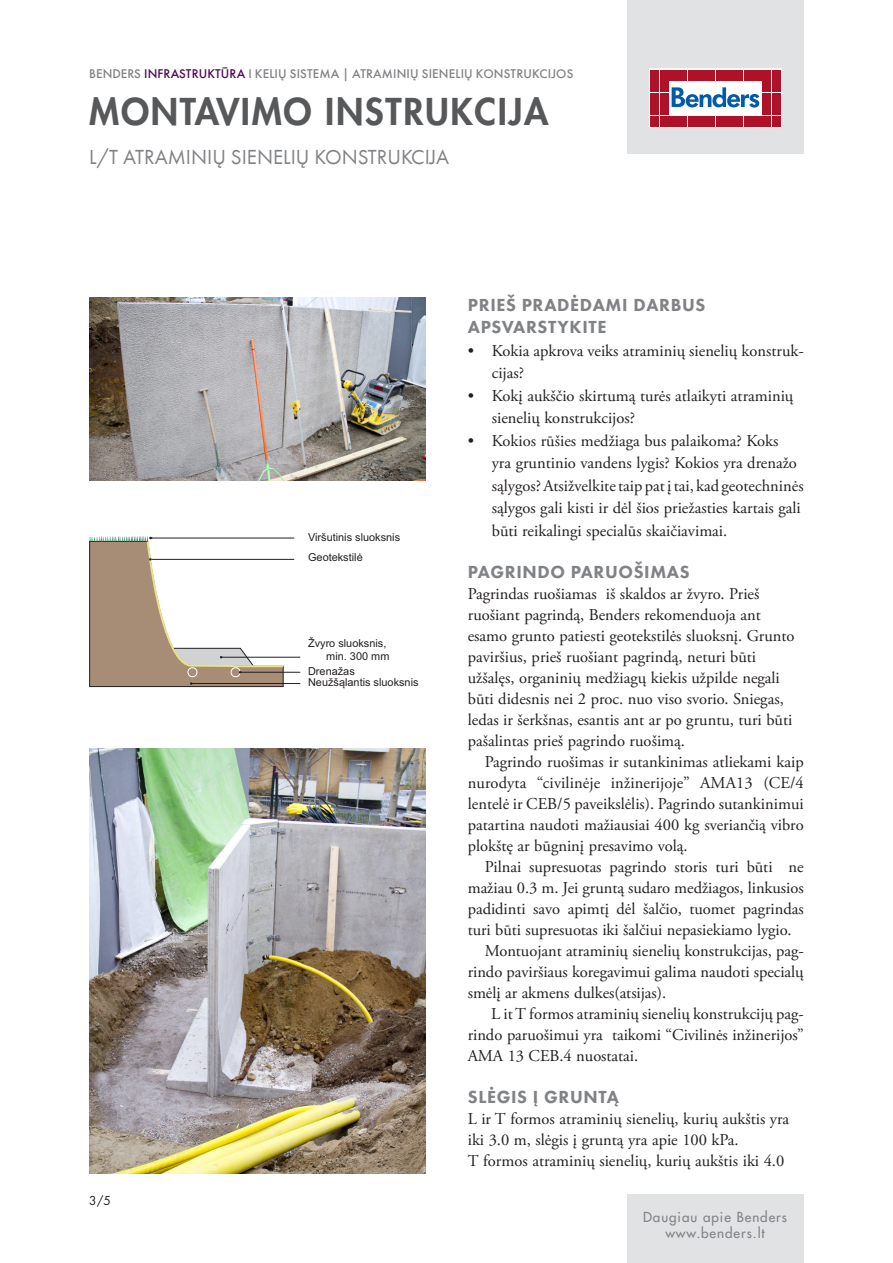
<style>
.page{position:relative;width:893px;height:1263px;background:#fff}
.page>*{position:absolute;margin:0;border:0;box-sizing:border-box;transform-origin:0 0}
.t1{font:800 36px "Futura Std";letter-spacing:.045em;color:#57585a}
.t2{font:21px "Futura PT Book";color:#808285}
.Faktatext{font:18px/22.5px "Futura PT Heavy";letter-spacing:.035em;color:#808285}
.Faktatext-2{font:16.5px/21px "Adobe Garamond Pro";color:#231f20}
.t3{font:500 13.5px/16.2px "Futura Std";letter-spacing:.07em;color:#808285;text-align:center}
.t4{font:13.05px "Futura PT Medium";letter-spacing:.01em;color:#808285}
.t5{font:12px "Futura Std";color:#231f20}
.t6{font:10.95px/13px "Arial";color:#231f20;text-align:right}
.s1{color:#500755}
</style>
<div class="page">
<hr style="left:151px;top:559px;width:143px;height:1px;background:#231f20">
<hr style="left:222px;top:657px;width:78px;height:1px;background:#231f20">
<hr style="left:241px;top:672px;width:59px;height:1px;background:#231f20">
<hr style="left:152px;top:538px;width:142px;height:1px;background:#231f20">
<hr style="left:191px;top:683px;width:109px;height:1px;background:#231f20">
<svg style="left:89px;top:536px;width:196px;height:151px"></svg>
<img style="left:89px;top:748px;width:336px;height:426px">
<img style="left:89px;top:298px;width:336px;height:182px">
<div style="left:627px;top:1195px;width:177px;height:68px;background:#e1e2e4"></div>
<div style="left:627px;top:0;width:177px;height:153px;background:#e1e2e4"></div>
<svg style="left:649px;top:69px;width:132px;height:59px;background:#eac5cb"></svg>
<div style="left:651px;top:70px;width:8px;height:10px;background:#ae1229"></div>
<div style="left:660px;top:70px;width:8px;height:10px;background:#ae1229"></div>
<div style="left:651px;top:81px;width:8px;height:11px;background:#ae1229"></div>
<div style="left:660px;top:81px;width:8px;height:11px;background:#ae1229"></div>
<div style="left:651px;top:93px;width:8px;height:10px;background:#ae1229"></div>
<div style="left:660px;top:93px;width:8px;height:10px;background:#ae1229"></div>
<div style="left:651px;top:104px;width:8px;height:11px;background:#ae1229"></div>
<div style="left:660px;top:104px;width:8px;height:11px;background:#ae1229"></div>
<div style="left:651px;top:116px;width:8px;height:10px;background:#ae1229"></div>
<div style="left:660px;top:116px;width:8px;height:10px;background:#ae1229"></div>
<div style="left:669px;top:70px;width:8px;height:10px;background:#ae1229"></div>
<div style="left:679px;top:70px;width:8px;height:10px;background:#ae1229"></div>
<div style="left:688px;top:70px;width:8px;height:10px;background:#ae1229"></div>
<div style="left:697px;top:70px;width:9px;height:10px;background:#ae1229"></div>
<div style="left:707px;top:70px;width:8px;height:10px;background:#ae1229"></div>
<div style="left:716px;top:70px;width:8px;height:10px;background:#ae1229"></div>
<div style="left:725px;top:70px;width:9px;height:10px;background:#ae1229"></div>
<div style="left:735px;top:70px;width:8px;height:10px;background:#ae1229"></div>
<div style="left:744px;top:70px;width:8px;height:10px;background:#ae1229"></div>
<div style="left:753px;top:70px;width:9px;height:10px;background:#ae1229"></div>
<div style="left:669px;top:116px;width:8px;height:10px;background:#ae1229"></div>
<div style="left:679px;top:116px;width:8px;height:10px;background:#ae1229"></div>
<div style="left:688px;top:116px;width:8px;height:10px;background:#ae1229"></div>
<div style="left:697px;top:116px;width:9px;height:10px;background:#ae1229"></div>
<div style="left:707px;top:116px;width:8px;height:10px;background:#ae1229"></div>
<div style="left:716px;top:116px;width:8px;height:10px;background:#ae1229"></div>
<div style="left:725px;top:116px;width:9px;height:10px;background:#ae1229"></div>
<div style="left:735px;top:116px;width:8px;height:10px;background:#ae1229"></div>
<div style="left:744px;top:116px;width:8px;height:10px;background:#ae1229"></div>
<div style="left:753px;top:116px;width:9px;height:10px;background:#ae1229"></div>
<div style="left:763px;top:70px;width:8px;height:10px;background:#ae1229"></div>
<div style="left:772px;top:70px;width:8px;height:10px;background:#ae1229"></div>
<div style="left:763px;top:81px;width:8px;height:11px;background:#ae1229"></div>
<div style="left:772px;top:81px;width:8px;height:11px;background:#ae1229"></div>
<div style="left:763px;top:93px;width:8px;height:10px;background:#ae1229"></div>
<div style="left:772px;top:93px;width:8px;height:10px;background:#ae1229"></div>
<div style="left:763px;top:104px;width:8px;height:11px;background:#ae1229"></div>
<div style="left:772px;top:104px;width:8px;height:11px;background:#ae1229"></div>
<div style="left:763px;top:116px;width:8px;height:10px;background:#ae1229"></div>
<div style="left:772px;top:116px;width:8px;height:10px;background:#ae1229"></div>
<svg style="left:672px;top:87px;width:87px;height:21px;background:#90b6d9"></svg>
<p class="t4" style="left:89px;top:65px;width:486px">BENDERS <span class="s1">INFRASTRUKTŪRA</span> I KELIŲ SISTEMA | ATRAMINIŲ SIENELIŲ KONSTRUKCIJOS</p>
<p class="t1" style="left:89px;top:89px;width:461px">MONTAVIMO INSTRUKCIJA</p>
<p class="t2" style="left:89px;top:145px;width:362px">L/T ATRAMINIŲ SIENELIŲ KONSTRUKCIJA</p>
<p class="t5" style="left:89px;top:1193px;width:23px">3/5</p>
<p class="t6" style="left:308px;top:531px;width:94px">Viršutinis sluoksnis</p>
<p class="t6" style="left:308px;top:550px;width:56px">Geotekstilė</p>
<p class="t6" style="left:308px;top:636px;width:83px">Žvyro sluoksnis, min. 300 mm</p>
<p class="t6" style="left:308px;top:665px;width:48px">Drenažas</p>
<p class="t6" style="left:308px;top:676px;width:112px">Neužšąlantis sluoksnis</p>
<p class="Faktatext" style="left:468px;top:293px;width:239px">PRIEŠ PRADĖDAMI DARBUS<br>APSVARSTYKITE</p>
<p class="Faktatext-2" style="left:468px;top:341px;width:337px">• Kokia apkrova veiks atraminių sienelių konstruk-</p>
<p class="Faktatext-2" style="left:492px;top:363px;width:34px">cijas?</p>
<p class="Faktatext-2" style="left:492px;top:385px;width:303px;line-height:22.5px;text-indent:-24px">• Kokį aukščio skirtumą turės atlaikyti atraminių sienelių konstrukcijos?</p>
<p class="Faktatext-2" style="left:492px;top:430px;width:307px;line-height:22.5px;text-indent:-24px">• Kokios rūšies medžiaga bus palaikoma? Koks yra gruntinio vandens lygis? Kokios yra drenažo</p>
<p class="Faktatext-2" style="left:492px;top:476px;width:313px">sąlygos? Atsižvelkite taip pat į tai, kad geotechninės</p>
<p class="Faktatext-2" style="left:492px;top:498px;width:311px">sąlygos gali kisti ir dėl šios priežasties kartais gali</p>
<p class="Faktatext-2" style="left:492px;top:521px;width:237px">būti reikalingi specialūs skaičiavimai.</p>
<p class="Faktatext" style="left:468px;top:560px;width:223px">PAGRINDO PARUOŠIMAS</p>
<p class="Faktatext-2" style="left:468px;top:584px;width:328px">Pagrindas ruošiamas iš skaldos ar žvyro. Prieš ruošiant pagrindą, Benders rekomenduoja ant esamo grunto patiesti geotekstilės sluoksnį. Grunto paviršius, prieš ruošiant pagrindą, neturi būti užšalęs, organinių medžiagų kiekis užpilde negali būti didesnis nei 2 proc. nuo viso svorio. Sniegas, ledas ir šerkšnas, esantis ant ar po gruntu, turi būti pašalintas prieš pagrindo ruošimą.</p>
<p class="Faktatext-2" style="left:468px;top:752px;width:338px;text-align:justify;text-indent:17px">Pagrindo ruošimas ir sutankinimas atliekami kaip nurodyta “civilinėje inžinerijoje” AMA13 (CE/4 lentelė ir CEB/5 paveikslėlis). Pagrindo sutankinimui patartina naudoti mažiausiai 400 kg sveriančią vibro plokštę ar būgninį presavimo volą.</p>
<p class="Faktatext-2" style="left:468px;top:857px;width:337px;text-align:justify;text-indent:17px">Pilnai supresuotas pagrindo storis turi būti ne mažiau 0.3 m. Jei gruntą sudaro medžiagos, linkusios padidinti savo apimtį dėl šalčio, tuomet pagrindas turi būti supresuotas iki šalčiui nepasiekiamo lygio.</p>
<p class="Faktatext-2" style="left:468px;top:941px;width:337px;text-align:justify;text-indent:17px">Montuojant atraminių sienelių konstrukcijas, pag&shy;rindo paviršiaus koregavimui galima naudoti specialų smėlį ar akmens dulkes(atsijas).</p>
<p class="Faktatext-2" style="left:468px;top:1004px;width:337px;text-align:justify;text-indent:23px">L it T formos atraminių sienelių konstrukcijų pag&shy;rindo paruošimui yra taikomi “Civilinės inžinerijos” AMA 13 CEB.4 nuostatai.</p>
<p class="Faktatext" style="left:468px;top:1085px;width:153px">SLĖGIS Į GRUNTĄ</p>
<p class="Faktatext-2" style="left:468px;top:1109px;width:323px">L ir T formos atraminių sienelių, kurių aukštis yra iki 3.0 m, slėgis į gruntą yra apie 100 kPa.</p>
<p class="Faktatext-2" style="left:468px;top:1151px;width:318px">T formos atraminių sienelių, kurių aukštis iki 4.0</p>
<p class="t3" style="left:643px;top:1209px;width:146px">Daugiau apie Benders www.benders.lt</p>
</div>
